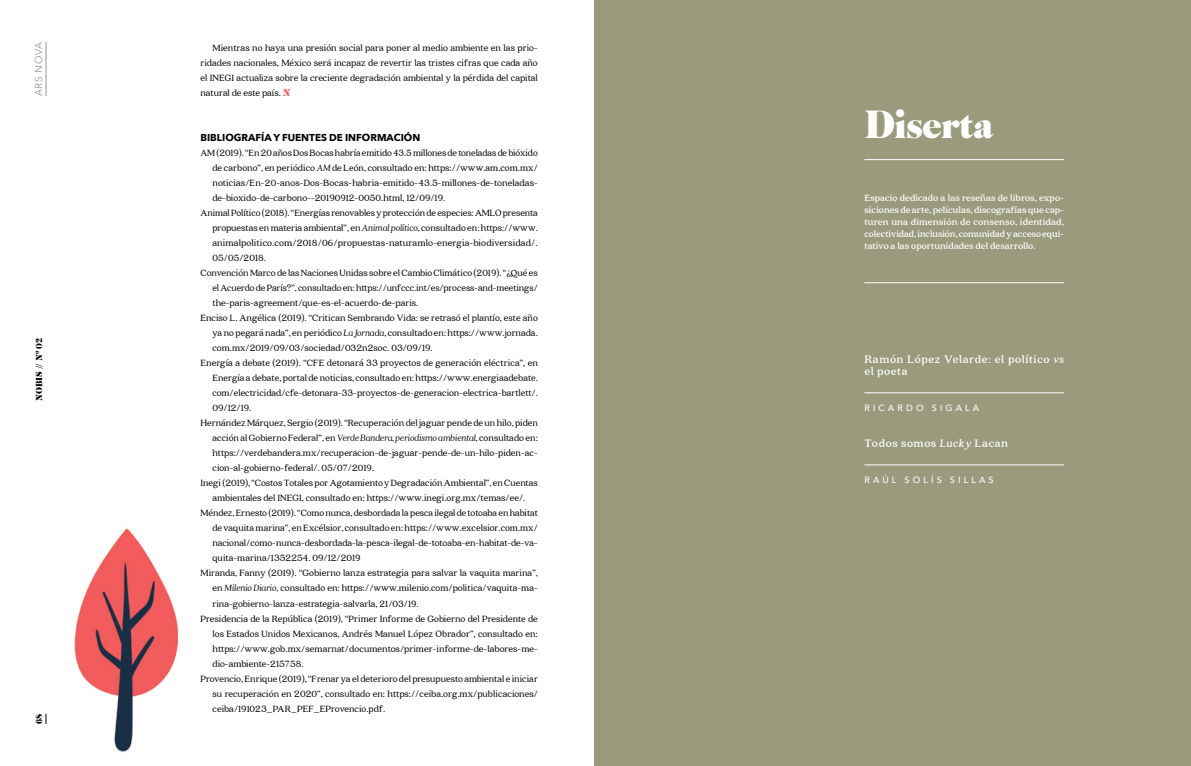
<style>
.page{position:relative;width:1191px;height:766px;background:#fff}
.page>*{position:absolute;margin:0;border:0;box-sizing:border-box;transform-origin:0 0}
.t1{font:36px "Cabernet JF Pro";letter-spacing:-.025em;color:#fff}
.t2{font:700 12px/12px "Quincy CF";letter-spacing:.045em;color:#fff}
.t3{font:10px/15px "Quincy CF";color:#000;text-align:justify}
.t4{font:700 10px/12px "Quincy CF";letter-spacing:-.005em;color:#fff;text-align:justify}
.t5{font:700 10px "Avenir Next";color:#000}
.t6{font:10px "Avenir Next";letter-spacing:.06em;color:#939598}
.t7{font:500 9px "Avenir Next";letter-spacing:.345em;color:#fff}
.t8{font:8px "Cabernet JF Pro";color:#000}
.s1{font-family:"Cabernet JF Pro";font-size:9px;color:#f15c5d}
.s2{font-style:italic}
</style>
<div class="page">
<img style="left:45px;top:528px;width:134px;height:224px">
<hr style="left:46px;top:42px;width:1px;height:54px;background:#939598">
<div style="left:595px;top:0;width:596px;height:765px;background:#999b7c"></div>
<hr style="left:864px;top:159px;width:200px;height:1px;background:#fff">
<hr style="left:864px;top:282px;width:200px;height:1px;background:#fff">
<hr style="left:864px;top:392px;width:200px;height:1px;background:#fff">
<hr style="left:864px;top:464px;width:200px;height:1px;background:#fff">
<p class="t6" style="left:30px;top:96px;width:56px;rotate:-90deg">ARS NOVA</p>
<p class="t8" style="left:35px;top:400px;width:64px;rotate:-90deg">NOBIS // Nº 02</p>
<p class="t8" style="left:35px;top:723px;width:12px;rotate:-90deg">68</p>
<p class="t3" style="left:200px;top:40px;width:339px;text-indent:12px">Mientras no haya una presión social para poner al medio ambiente en las prio&shy;ridades nacionales, México será incapaz de revertir las tristes cifras que cada año el INEGI actualiza sobre la creciente degradación ambiental y la pérdida del capital natural de este país. <span class="s1">N</span></p>
<p class="t5" style="left:200px;top:129px;width:221px">BIBLIOGRAFÍA Y FUENTES DE INFORMACIÓN</p>
<p class="t3" style="left:200px;top:145px;width:339px">AM (2019). “En 20 años Dos Bocas habría emitido 43.5 millones de toneladas de bióxido</p>
<p class="t3" style="left:212px;top:160px;width:327px">de carbono”, en periódico <span class="s2">AM</span> de León, consultado en: https://www.am.com.mx/</p>
<p class="t3" style="left:212px;top:175px;width:327px">noticias/En-20-anos-Dos-Bocas-habria-emitido-43.5-millones-de-toneladas-</p>
<p class="t3" style="left:212px;top:190px;width:234px">de-bioxido-de-carbono--20190912-0050.html, 12/09/19.</p>
<p class="t3" style="left:200px;top:205px;width:339px">Animal Político (2018). “Energías renovables y protección de especies: AMLO presenta</p>
<p class="t3" style="left:212px;top:220px;width:327px">propuestas en materia ambiental”, en <span class="s2">Animal político</span>, consultado en: https://www.</p>
<p class="t3" style="left:212px;top:235px;width:327px">animalpolitico.com/2018/06/propuestas-naturamlo-energia-biodiversidad/.</p>
<p class="t3" style="left:212px;top:250px;width:55px">05/05/2018.</p>
<p class="t3" style="left:200px;top:265px;width:339px">Convención Marco de las Naciones Unidas sobre el Cambio Climático (2019). “¿Qué es</p>
<p class="t3" style="left:212px;top:280px;width:327px">el Acuerdo de París?”, consultado en: https://unfccc.int/es/process-and-meetings/</p>
<p class="t3" style="left:212px;top:295px;width:207px">the-paris-agreement/que-es-el-acuerdo-de-paris.</p>
<p class="t3" style="left:200px;top:310px;width:339px">Enciso L. Angélica (2019). “Critican Sembrando Vida: se retrasó el plantío, este año</p>
<p class="t3" style="left:212px;top:325px;width:327px">ya no pegará nada”, en periódico <span class="s2">La Jornada</span>, consultado en: https://www.jornada.</p>
<p class="t3" style="left:212px;top:340px;width:222px">com.mx/2019/09/03/sociedad/032n2soc. 03/09/19.</p>
<p class="t3" style="left:200px;top:355px;width:339px">Energía a debate (2019). “CFE detonará 33 proyectos de generación eléctrica”, en</p>
<p class="t3" style="left:212px;top:370px;width:327px">Energía a debate, portal de noticias, consultado en: https://www.energiaadebate.</p>
<p class="t3" style="left:212px;top:385px;width:327px">com/electricidad/cfe-detonara-33-proyectos-de-generacion-electrica-bartlett/.</p>
<p class="t3" style="left:212px;top:400px;width:40px">09/12/19.</p>
<p class="t3" style="left:200px;top:415px;width:339px">Hernández Márquez, Sergio (2019). “Recuperación del jaguar pende de un hilo, piden</p>
<p class="t3" style="left:212px;top:430px;width:327px">acción al Gobierno Federal”, en <span class="s2">Verde Bandera, periodismo ambiental</span>, consultado en:</p>
<p class="t3" style="left:212px;top:445px;width:327px">https://verdebandera.mx/recuperacion-de-jaguar-pende-de-un-hilo-piden-ac-</p>
<p class="t3" style="left:212px;top:460px;width:163px">cion-al-gobierno-federal/. 05/07/2019.</p>
<p class="t3" style="left:200px;top:475px;width:339px">Inegi (2019), “Costos Totales por Agotamiento y Degradación Ambiental”, en Cuentas</p>
<p class="t3" style="left:212px;top:490px;width:314px">ambientales del INEGI, consultado en: https://www.inegi.org.mx/temas/ee/.</p>
<p class="t3" style="left:200px;top:505px;width:339px">Méndez, Ernesto (2019). “Como nunca, desbordada la pesca ilegal de totoaba en habitat</p>
<p class="t3" style="left:212px;top:520px;width:327px">de vaquita marina”, en Excélsior, consultado en: https://www.excelsior.com.mx/</p>
<p class="t3" style="left:212px;top:535px;width:327px">nacional/como-nunca-desbordada-la-pesca-ilegal-de-totoaba-en-habitat-de-va-</p>
<p class="t3" style="left:212px;top:550px;width:150px">quita-marina/1352254. 09/12/2019</p>
<p class="t3" style="left:200px;top:565px;width:339px">Miranda, Fanny (2019). “Gobierno lanza estrategia para salvar la vaquita marina”,</p>
<p class="t3" style="left:212px;top:580px;width:327px">en <span class="s2">Milenio Diario</span>, consultado en: https://www.milenio.com/politica/vaquita-ma-</p>
<p class="t3" style="left:212px;top:595px;width:208px">rina-gobierno-lanza-estrategia-salvarla, 21/03/19.</p>
<p class="t3" style="left:200px;top:610px;width:339px">Presidencia de la República (2019), “Primer Informe de Gobierno del Presidente de</p>
<p class="t3" style="left:212px;top:625px;width:327px">los Estados Unidos Mexicanos, Andrés Manuel López Obrador”, consultado en:</p>
<p class="t3" style="left:212px;top:640px;width:327px">https://www.gob.mx/semarnat/documentos/primer-informe-de-labores-me-</p>
<p class="t3" style="left:212px;top:655px;width:93px">dio-ambiente-215758.</p>
<p class="t3" style="left:200px;top:670px;width:339px">Provencio, Enrique (2019), “Frenar ya el deterioro del presupuesto ambiental e iniciar</p>
<p class="t3" style="left:212px;top:685px;width:327px">su recuperación en 2020”, consultado en: https://ceiba.org.mx/publicaciones/</p>
<p class="t3" style="left:212px;top:700px;width:174px">ceiba/191023_PAR_PEF_EProvencio.pdf.</p>
<h1 class="t1" style="left:864px;top:105px;width:131px">Diserta</h1>
<p class="t4" style="left:864px;top:192px;width:201px">Espacio dedicado a las reseñas de libros, expo&shy;siciones de arte, películas, discografías que cap&shy;turen una dimensión de consenso, identidad, colectividad, inclusión, comunidad y acceso equi&shy;tativo a las oportunidades del desarrollo.</p>
<p class="t2" style="left:864px;top:353px;width:201px">Ramón López Velarde: el político <span class="s2">vs </span>el poeta</p>
<p class="t7" style="left:864px;top:400px;width:116px">RICARDO SIGALA</p>
<p class="t2" style="left:864px;top:437px;width:145px">Todos somos <span class="s2">Lucky</span> Lacan</p>
<p class="t7" style="left:864px;top:472px;width:131px">RAÚL SOLÍS SILLAS</p>
</div>
